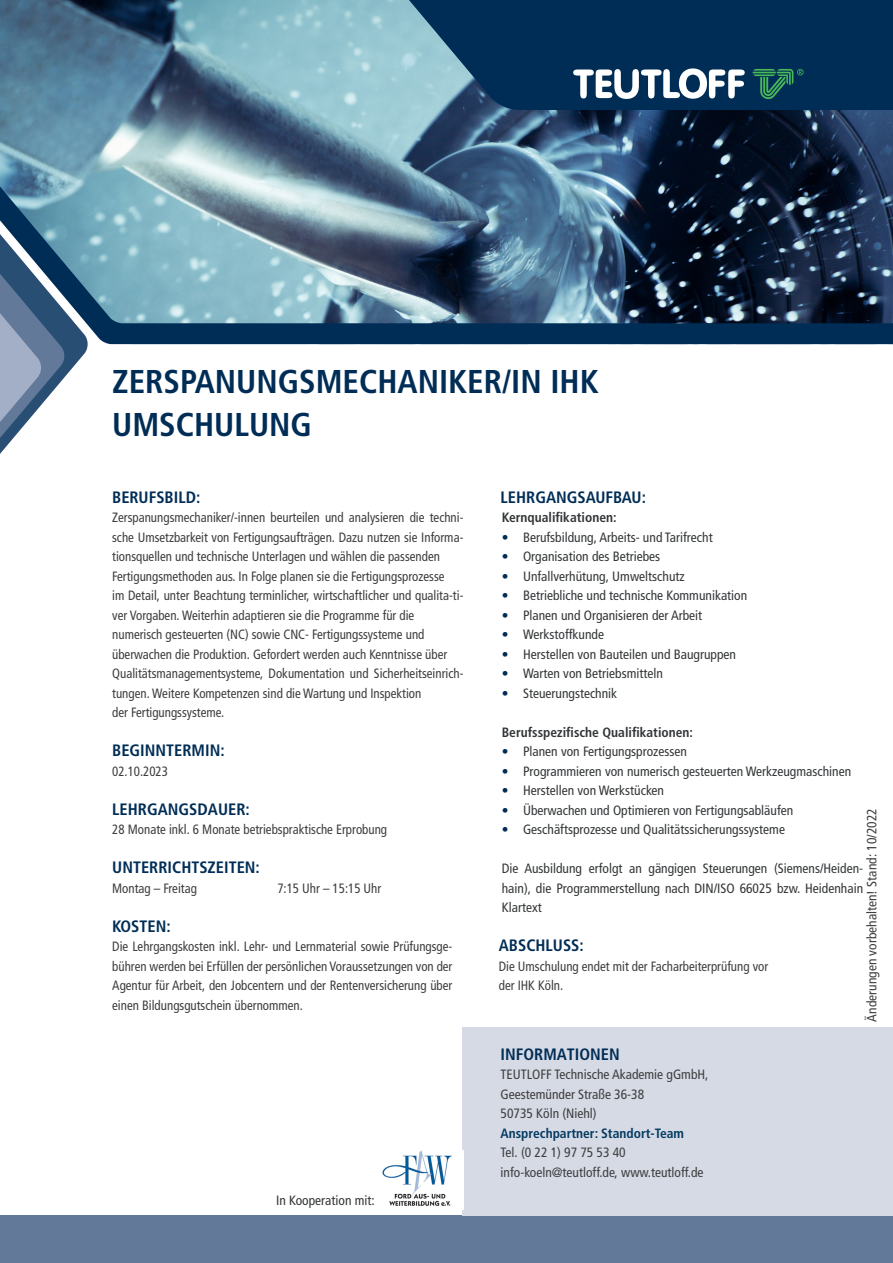
<style>
.page{position:relative;width:893px;height:1263px;background:#fff}
.page>*{position:absolute;margin:0;border:0;box-sizing:border-box;transform-origin:0 0}
.Absatzformat_2{font:700 condensed 33px "Frutiger LT Std";color:#002d56}
.subhead{font:700 condensed 16.5px "Frutiger LT Std";color:#002d56}
.Absatzformat_1{font:condensed 13.5px/19.5px "Frutiger LT";color:#3e3e3f;text-align:justify;scale:.96 1}
.Absatzformat_1-2{font:condensed 13.5px/19.5px "Frutiger LT";color:#333638;text-align:justify}
.Absatzformat_1-3{font:condensed 13.5px "Frutiger LT";color:#3e3e3f}
.Absatzformat_1-4{font:700 condensed 13.5px "Frutiger LT Std";color:#333638}
.t1{font:700 condensed 13.5px "Frutiger LT Std";color:#053a61}
.s1{color:#002d56}
</style>
<div class="page">
<img style="left:0;top:0;width:98px;height:106px">
<svg style="left:0;top:344px;width:88px;height:110px"></svg>
<svg style="left:0;top:106px;width:893px;height:238px;background:#4a6880"></svg>
<svg style="left:98px;top:0;width:20px;height:110px;background:#446984"></svg>
<svg style="left:118px;top:0;width:362px;height:110px;background:#6f9aac"></svg>
<div style="left:480px;top:0;width:413px;height:110px;background:#002d56"></div>
<svg style="left:573px;top:68px;width:172px;height:31px"></svg>
<svg style="left:753px;top:69px;width:51px;height:30px;background:#165856"></svg>
<div style="left:0;top:1215px;width:893px;height:48px;background:#62799a"></div>
<div style="left:462px;top:1027px;width:431px;height:188px;background:#d6dae5"></div>
<img style="left:382px;top:1150px;width:81px;height:59px">
<p class="Absatzformat_2" style="left:112px;top:362px;width:488px">ZERSPANUNGSMECHANIKER/IN IHK</p>
<p class="Absatzformat_2" style="left:112px;top:405px;width:201px">UMSCHULUNG</p>
<p class="subhead" style="left:112px;top:487px;width:90px">BERUFSBILD:</p>
<p class="subhead" style="left:501px;top:487px;width:147px">LEHRGANGSAUFBAU:</p>
<p class="Absatzformat_1" style="left:112px;top:508px;width:367px">Zerspanungsmechaniker/-innen beurteilen und analysieren die techni&shy;sche Umsetzbarkeit von Fertigungsaufträgen. Dazu nutzen sie Informa&shy;tionsquellen und technische Unterlagen und wählen die passenden</p>
<p class="Absatzformat_1" style="left:112px;top:566px;width:348px">Fertigungsmethoden aus. In Folge planen sie die Fertigungsprozesse</p>
<p class="Absatzformat_1" style="left:112px;top:586px;width:367px">im Detail, unter Beachtung terminlicher, wirtschaftlicher und qualita-ti&shy;ver Vorgaben. Weiterhin adaptieren sie die Programme für die</p>
<p class="Absatzformat_1" style="left:112px;top:625px;width:327px">numerisch gesteuerten (NC) sowie CNC- Fertigungssysteme und</p>
<p class="Absatzformat_1" style="left:112px;top:644px;width:350px">überwachen die Produktion. Gefordert werden auch Kenntnisse über</p>
<p class="Absatzformat_1" style="left:112px;top:664px;width:367px">Qualitätsmanagementsysteme, Dokumentation und Sicherheitseinrich&shy;tungen. Weitere Kompetenzen sind die Wartung und Inspektion</p>
<p class="Absatzformat_1" style="left:112px;top:703px;width:118px">der Fertigungssysteme.</p>
<p class="subhead" style="left:112px;top:740px;width:114px">BEGINNTERMIN:</p>
<p class="Absatzformat_1" style="left:112px;top:761px;width:60px">02.10.2023</p>
<p class="subhead" style="left:112px;top:799px;width:139px">LEHRGANGSDAUER:</p>
<p class="Absatzformat_1" style="left:112px;top:820px;width:288px">28 Monate inkl. 6 Monate betriebspraktische Erprobung</p>
<p class="subhead" style="left:112px;top:857px;width:149px">UNTERRICHTSZEITEN:</p>
<p class="Absatzformat_1" style="left:112px;top:878px;width:90px">Montag – Freitag</p>
<p class="Absatzformat_1" style="left:277px;top:878px;width:110px">7:15 Uhr – 15:15 Uhr</p>
<p class="subhead" style="left:112px;top:916px;width:60px">KOSTEN:</p>
<p class="Absatzformat_1" style="left:112px;top:937px;width:356px">Die Lehrgangskosten inkl. Lehr- und Lernmaterial sowie Prüfungsge&shy;bühren werden bei Erfüllen der persönlichen Voraussetzungen von der Agentur für Arbeit, den Jobcentern und der Rentenversicherung über einen Bildungsgutschein übernommen.</p>
<p class="Absatzformat_1-2" style="left:276px;top:1190px;width:100px">In Kooperation mit:</p>
<p class="Absatzformat_1-4" style="left:502px;top:509px;width:116px">Kernqualifikationen:</p>
<p class="Absatzformat_1-2" style="left:502px;top:527px;width:212px"><span class="s1">•</span> Berufsbildung, Arbeits- und Tarifrecht</p>
<p class="Absatzformat_1-2" style="left:502px;top:547px;width:160px"><span class="s1">•</span> Organisation des Betriebes</p>
<p class="Absatzformat_1-2" style="left:502px;top:566px;width:184px"><span class="s1">•</span> Unfallverhütung, Umweltschutz</p>
<p class="Absatzformat_1-2" style="left:502px;top:586px;width:247px"><span class="s1">•</span> Betriebliche und technische Kommunikation</p>
<p class="Absatzformat_1-2" style="left:502px;top:605px;width:202px"><span class="s1">•</span> Planen und Organisieren der Arbeit</p>
<p class="Absatzformat_1-2" style="left:502px;top:625px;width:104px"><span class="s1">•</span> Werkstoffkunde</p>
<p class="Absatzformat_1-2" style="left:502px;top:644px;width:236px"><span class="s1">•</span> Herstellen von Bauteilen und Baugruppen</p>
<p class="Absatzformat_1-2" style="left:502px;top:664px;width:163px"><span class="s1">•</span> Warten von Betriebsmitteln</p>
<p class="Absatzformat_1-2" style="left:502px;top:683px;width:117px"><span class="s1">•</span> Steuerungstechnik</p>
<p class="Absatzformat_1-4" style="left:502px;top:724px;width:193px">Berufsspezifische Qualifikationen:</p>
<p class="Absatzformat_1-2" style="left:502px;top:742px;width:187px"><span class="s1">•</span> Planen von Fertigungsprozessen</p>
<p class="Absatzformat_1-2" style="left:502px;top:761px;width:351px"><span class="s1">•</span> Programmieren von numerisch gesteuerten Werkzeugmaschinen</p>
<p class="Absatzformat_1-2" style="left:502px;top:781px;width:164px"><span class="s1">•</span> Herstellen von Werkstücken</p>
<p class="Absatzformat_1-2" style="left:502px;top:800px;width:293px"><span class="s1">•</span> Überwachen und Optimieren von Fertigungsabläufen</p>
<p class="Absatzformat_1-2" style="left:502px;top:820px;width:285px"><span class="s1">•</span> Geschäftsprozesse und Qualitätssicherungssysteme</p>
<p class="Absatzformat_1-2" style="left:502px;top:859px;width:363px">Die Ausbildung erfolgt an gängigen Steuerungen (Siemens/Heiden&shy;hain), die Programmerstellung nach DIN/ISO 66025 bzw. Heidenhain Klartext</p>
<p class="Absatzformat_1-3" style="left:864px;top:1021px;width:215px;rotate:-90deg">Änderungen vorbehalten! Stand: 10/2022</p>
<p class="subhead" style="left:499px;top:935px;width:86px">ABSCHLUSS:</p>
<p class="Absatzformat_1" style="left:499px;top:956px;width:282px">Die Umschulung endet mit der Facharbeiterprüfung vor</p>
<p class="Absatzformat_1" style="left:499px;top:976px;width:69px">der IHK Köln.</p>
<p class="subhead" style="left:501px;top:1044px;width:121px">INFORMATIONEN</p>
<p class="Absatzformat_1-3" style="left:501px;top:1067px;width:209px">TEUTLOFF Technische Akademie gGmbH,</p>
<p class="Absatzformat_1-3" style="left:501px;top:1086px;width:145px">Geestemünder Straße 36-38</p>
<p class="Absatzformat_1-3" style="left:501px;top:1106px;width:98px">50735 Köln (Niehl)</p>
<p class="t1" style="left:501px;top:1125px;width:185px">Ansprechpartner: Standort-Team</p>
<p class="Absatzformat_1-3" style="left:501px;top:1145px;width:127px">Tel. (0 22 1) 97 75 53 40</p>
<p class="Absatzformat_1-3" style="left:501px;top:1164px;width:204px">info-koeln@teutloff.de, www.teutloff.de</p>
</div>
